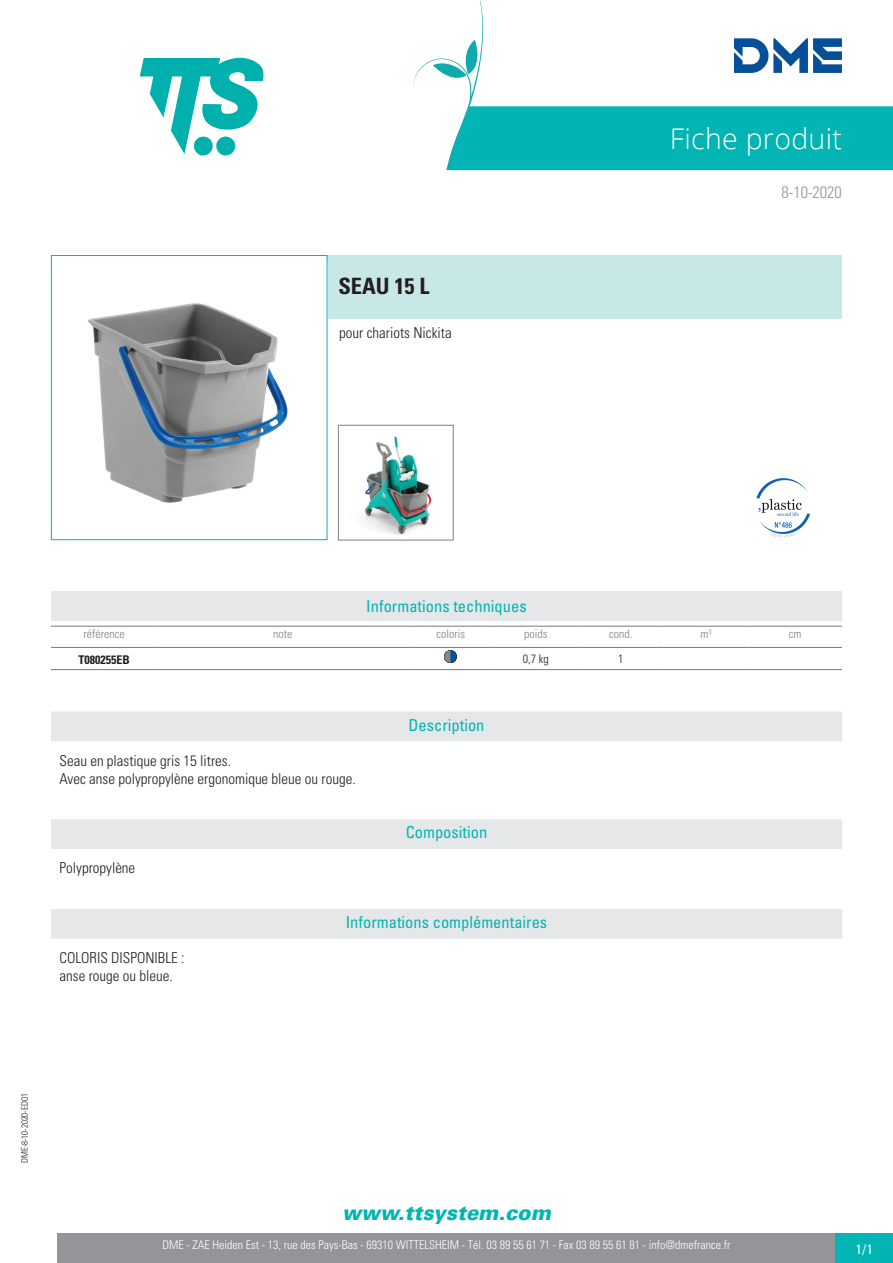
<style>
.page{position:relative;width:893px;height:1263px;background:#fff}
.page>*{position:absolute;margin:0;border:0;box-sizing:border-box;transform-origin:0 0}
.t1{font:300 28.5px "Open Sans";letter-spacing:.01em;color:#fff}
.t2{font:700 condensed 22.5px "Univers LT Std";color:#231f20}
.t3{font:italic 900 20.85px "Univers";color:#00b5b3;scale:.96 1}
.t4{font:condensed 16.5px "Univers LT Std";color:#00b5b3}
.t5{font:300 condensed 16.5px "Univers";color:#939598}
.t6{font:300 condensed 15px/18px "Univers LT Std";color:#231f20}
.t7{font:condensed 13.5px "Univers";color:#fff}
.t8{font:300 condensed 12px "Univers";color:#fff}
.t9{font:300 condensed 12px "Univers";color:#808285}
.t10{font:700 condensed 12px "Univers";color:#231f20}
.t11{font:300 condensed 12px "Univers LT Std";color:#231f20}
.t12{font:300 condensed 9px "Univers LT Std";color:#231f20}
</style>
<div class="page">
<div style="left:57px;top:1233px;width:779px;height:30px;background:#939598"></div>
<div style="left:836px;top:1233px;width:57px;height:30px;background:#00b5b3"></div>
<svg style="left:413px;top:0;width:480px;height:170px"></svg>
<svg style="left:140px;top:57px;width:124px;height:99px"></svg>
<div style="left:51px;top:711px;width:791px;height:30px;background:#e6e7e9"></div>
<div style="left:51px;top:819px;width:791px;height:30px;background:#e6e7e9"></div>
<div style="left:51px;top:909px;width:791px;height:30px;background:#e6e7e9"></div>
<hr style="left:51px;top:626px;width:106px;height:1px;background:#76787b">
<hr style="left:157px;top:626px;width:251px;height:1px;background:#76787b">
<hr style="left:408px;top:626px;width:85px;height:1px;background:#76787b">
<hr style="left:493px;top:626px;width:85px;height:1px;background:#76787b">
<hr style="left:578px;top:626px;width:85px;height:1px;background:#76787b">
<hr style="left:663px;top:626px;width:85px;height:1px;background:#76787b">
<hr style="left:748px;top:626px;width:94px;height:1px;background:#76787b">
<hr style="left:51px;top:647px;width:106px;height:1px;background:#76787b">
<hr style="left:157px;top:647px;width:251px;height:1px;background:#76787b">
<hr style="left:408px;top:647px;width:85px;height:1px;background:#76787b">
<hr style="left:493px;top:647px;width:85px;height:1px;background:#76787b">
<hr style="left:578px;top:647px;width:85px;height:1px;background:#76787b">
<hr style="left:663px;top:647px;width:85px;height:1px;background:#76787b">
<hr style="left:748px;top:647px;width:94px;height:1px;background:#76787b">
<hr style="left:51px;top:669px;width:106px;height:1px;background:#76787b">
<hr style="left:157px;top:669px;width:251px;height:1px;background:#76787b">
<hr style="left:408px;top:669px;width:85px;height:1px;background:#76787b">
<hr style="left:493px;top:669px;width:85px;height:1px;background:#76787b">
<hr style="left:578px;top:669px;width:85px;height:1px;background:#76787b">
<hr style="left:663px;top:669px;width:85px;height:1px;background:#76787b">
<hr style="left:748px;top:669px;width:94px;height:1px;background:#76787b">
<svg style="left:444px;top:650px;width:13px;height:13px"></svg>
<svg style="left:756px;top:478px;width:54px;height:59px"></svg>
<div style="left:327px;top:255px;width:515px;height:64px;background:#c8e8e8"></div>
<div style="left:51px;top:591px;width:791px;height:29px;background:#e6e7e9"></div>
<img style="left:88px;top:303px;width:200px;height:200px">
<div style="left:51px;top:255px;width:276px;height:285px;border:1px solid #00b5b3"></div>
<img style="left:362px;top:436px;width:70px;height:99px">
<div style="left:338px;top:425px;width:115px;height:115px;border:1px solid #808285"></div>
<h2 class="t2" style="left:338px;top:272px;width:93px">SEAU 15 L</h2>
<p class="t6" style="left:339px;top:323px;width:114px">pour chariots Nickita</p>
<h1 class="t1" style="left:670px;top:119px;width:174px">Fiche produit</h1>
<p class="t5" style="left:781px;top:182px;width:62px">8-10-2020</p>
<p class="t4" style="left:366px;top:595px;width:162px">Informations techniques</p>
<p class="t9" style="left:84px;top:626px;width:43px">référence</p>
<p class="t9" style="left:273px;top:626px;width:21px">note</p>
<p class="t9" style="left:436px;top:626px;width:30px">coloris</p>
<p class="t9" style="left:524px;top:626px;width:25px">poids</p>
<p class="t9" style="left:609px;top:626px;width:25px">cond.</p>
<p class="t9" style="left:700px;top:626px;width:13px">m<sup>3</sup></p>
<p class="t9" style="left:789px;top:626px;width:14px">cm</p>
<p class="t10" style="left:79px;top:652px;width:53px">T080255EB</p>
<p class="t11" style="left:523px;top:652px;width:27px">0,7 kg</p>
<p class="t11" style="left:618px;top:652px;width:7px">1</p>
<p class="t6" style="left:60px;top:751px;width:298px">Seau en plastique gris 15 litres.<br>Avec anse polypropylène ergonomique bleue ou rouge.</p>
<p class="t6" style="left:60px;top:859px;width:77px">Polypropylène</p>
<p class="t4" style="left:408px;top:714px;width:78px">Description</p>
<p class="t4" style="left:406px;top:822px;width:83px">Composition</p>
<p class="t6" style="left:60px;top:949px;width:126px">COLORIS DISPONIBLE : anse rouge ou bleue.</p>
<p class="t4" style="left:346px;top:912px;width:203px">Informations complémentaires</p>
<p class="t12" style="left:19px;top:1163px;width:71px;rotate:-90deg">DME-8-10-2020-ED01</p>
<h3 class="t3" style="left:342px;top:1200px;width:219px">www.ttsystem.com</h3>
<p class="t8" style="left:162px;top:1238px;width:569px">DME - ZAE Heiden Est - 13, rue des Pays-Bas - 69310 WITTELSHEIM - Tél. 03 89 55 61 71 - Fax 03 89 55 61 81 - info@dmefrance.fr</p>
<p class="t7" style="left:856px;top:1240px;width:19px">1/1</p>
</div>
